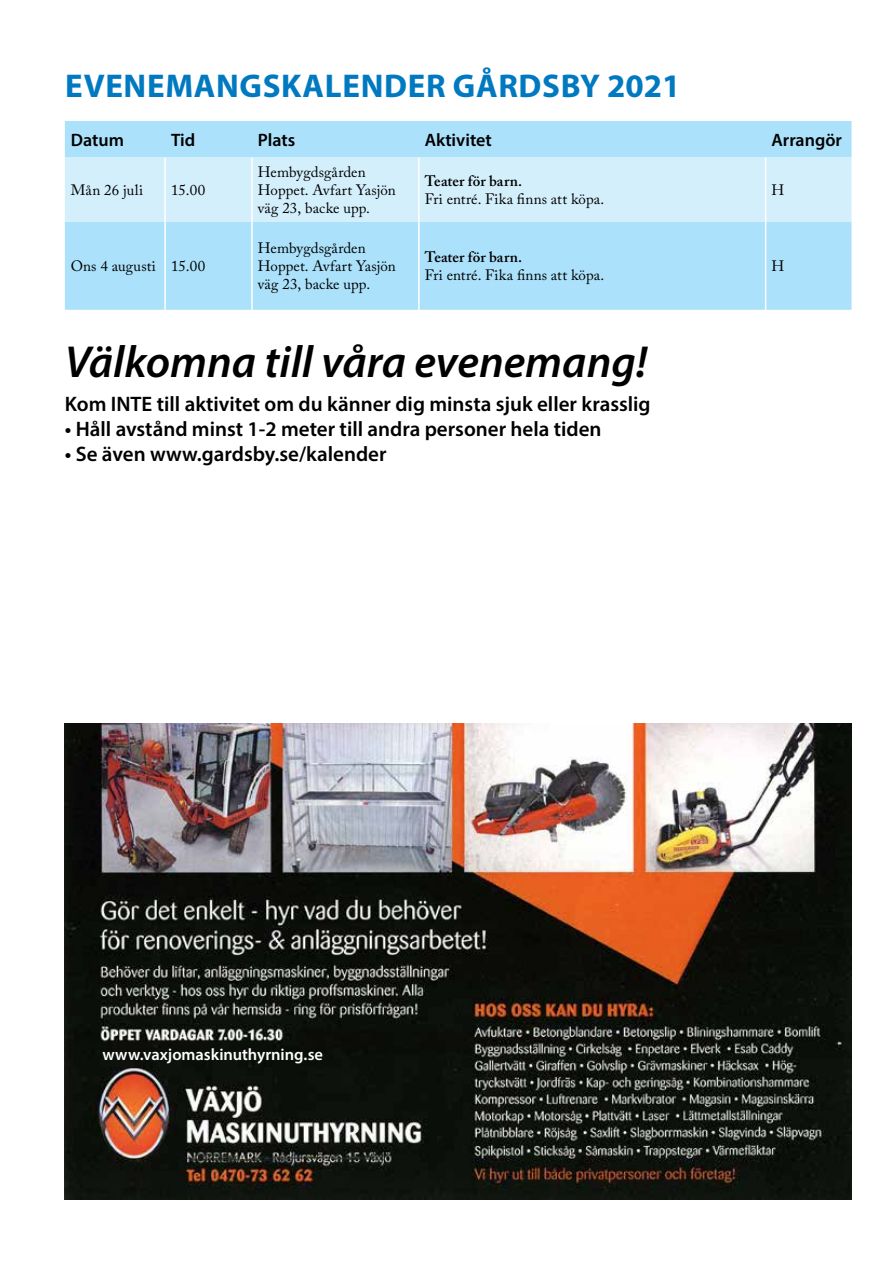
<style>
.page{position:relative;width:893px;height:1263px;background:#fff}
.page>*{position:absolute;margin:0;border:0;box-sizing:border-box;transform-origin:0 0}
.t1{font:italic 600 45px "Myriad Pro";color:#000}
.t2{font:700 33px "Myriad Pro";letter-spacing:.02em;color:#0079c1}
.t3{font:600 21px "Myriad Pro";color:#000}
.t4{font:600 18px "Myriad Pro";color:#000}
.t5{font:600 16.5px "Myriad Pro";letter-spacing:-.005em;color:#fff}
.t6{font:15px/18px "Adobe Caslon Pro";letter-spacing:.005em;color:#000}
.t7{font:600 15px "Adobe Caslon Pro";letter-spacing:.005em;color:#000}
</style>
<div class="page">
<div style="left:65px;top:121px;width:786px;height:189px;background:#abe1fa"></div>
<div style="left:65px;top:157px;width:786px;height:65px;background:#d4effc"></div>
<hr style="left:164px;top:157px;width:2px;height:65px;background:#fff">
<hr style="left:251px;top:157px;width:2px;height:65px;background:#fff">
<hr style="left:418px;top:157px;width:2px;height:65px;background:#fff">
<hr style="left:765px;top:157px;width:1px;height:65px;background:#fff">
<hr style="left:164px;top:222px;width:2px;height:88px;background:#fff">
<hr style="left:251px;top:222px;width:2px;height:88px;background:#fff">
<hr style="left:418px;top:222px;width:2px;height:88px;background:#fff">
<hr style="left:765px;top:222px;width:1px;height:88px;background:#fff">
<img style="left:65px;top:724px;width:786px;height:475px">
<h2 class="t2" style="left:65px;top:65px;width:617px">EVENEMANGSKALENDER GÅRDSBY 2021</h2>
<p class="t4" style="left:71px;top:128px;width:55px">Datum</p>
<p class="t4" style="left:171px;top:128px;width:26px">Tid</p>
<p class="t4" style="left:258px;top:128px;width:39px">Plats</p>
<p class="t4" style="left:425px;top:128px;width:69px">Aktivitet</p>
<p class="t4" style="left:772px;top:128px;width:72px">Arrangör</p>
<p class="t6" style="left:71px;top:181px;width:74px">Mån 26 juli</p>
<p class="t6" style="left:171px;top:181px;width:36px">15.00</p>
<p class="t6" style="left:258px;top:163px;width:139px">Hembygdsgården<br>Hoppet. Avfart Yasjön väg 23, backe upp.</p>
<p class="t7" style="left:425px;top:172px;width:99px">Teater för barn.</p>
<p class="t6" style="left:772px;top:181px;width:14px">H</p>
<p class="t6" style="left:425px;top:190px;width:181px">Fri entré. Fika finns att köpa.</p>
<p class="t6" style="left:71px;top:257px;width:136px">Ons 4 augusti 15.00</p>
<p class="t6" style="left:258px;top:239px;width:139px">Hembygdsgården<br>Hoppet. Avfart Yasjön väg 23, backe upp.</p>
<p class="t7" style="left:425px;top:248px;width:99px">Teater för barn.</p>
<p class="t6" style="left:425px;top:266px;width:181px">Fri entré. Fika finns att köpa.</p>
<h1 class="t1" style="left:65px;top:333px;width:584px">Välkomna till våra evenemang!</h1>
<h3 class="t3" style="left:65px;top:390px;width:587px">Kom INTE till aktivitet om du känner dig minsta sjuk eller krasslig</h3>
<h3 class="t3" style="left:65px;top:416px;width:538px">• Håll avstånd minst 1-2 meter till andra personer hela tiden</h3>
<h3 class="t3" style="left:65px;top:441px;width:323px">• Se även www.gardsby.se/kalender</h3>
<p class="t6" style="left:772px;top:257px;width:14px">H</p>
<p class="t5" style="left:102px;top:1044px;width:222px">www.vaxjomaskinuthyrning.se</p>
</div>
